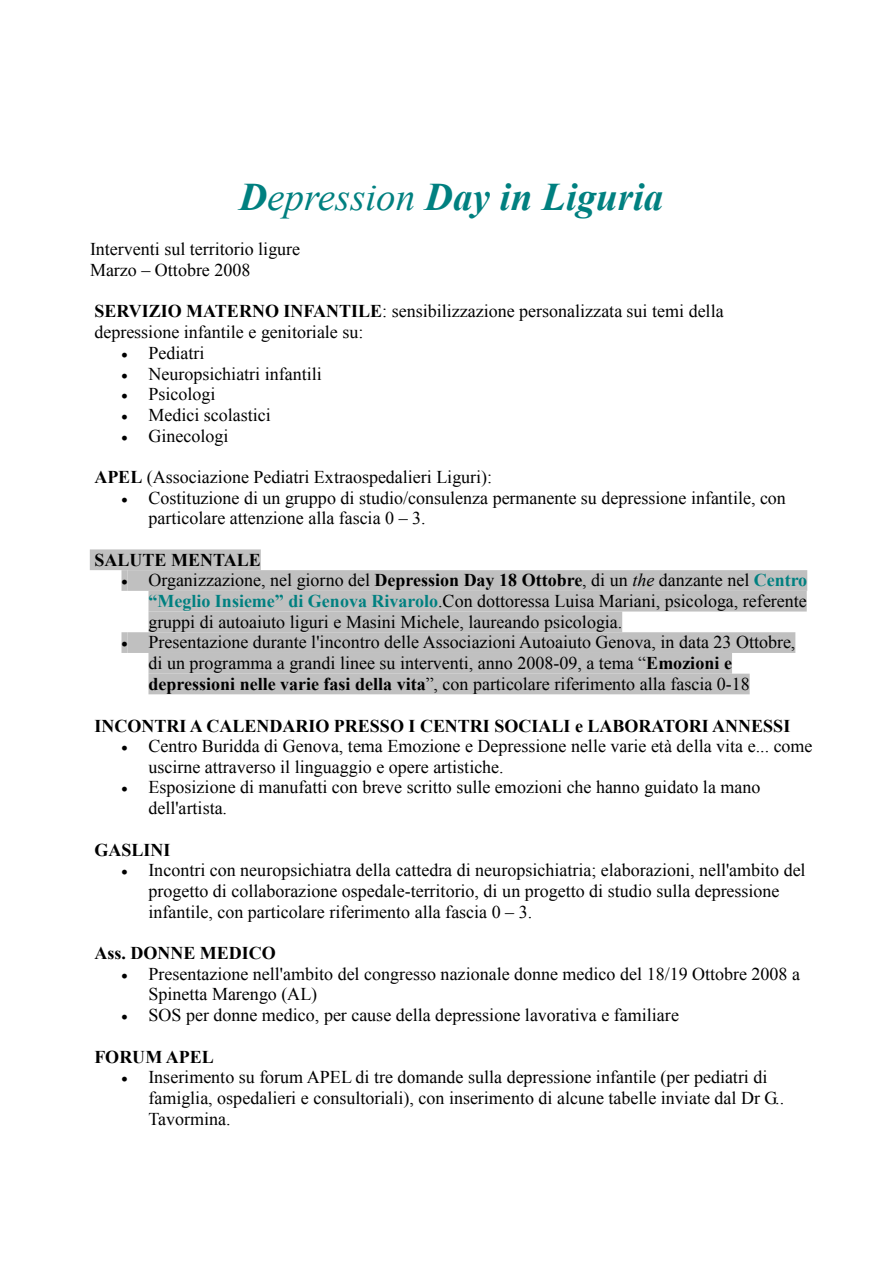
<style>
.page{position:relative;width:893px;height:1263px;background:#fff}
.page>*{position:absolute;margin:0;border:0;box-sizing:border-box;transform-origin:0 0}
.t1{font:italic 700 39px "Times New Roman";color:#008080}
.t2{font:18px/20.7px "Times New Roman";color:#000}
.t3{font:700 18px "Times New Roman";color:#000}
.s1{font-weight:400}
.s2{font-weight:700}
.s3{font-style:italic}
.s4{font-weight:700;color:#008080}
</style>
<div class="page">
<div style="left:90px;top:549px;width:171px;height:21px;background:#c0c0c0"></div>
<div style="left:128px;top:570px;width:679px;height:21px;background:#c0c0c0"></div>
<div style="left:121px;top:570px;width:7px;height:21px;background:#c0c0c0"></div>
<div style="left:148px;top:591px;width:659px;height:20px;background:#c0c0c0"></div>
<div style="left:148px;top:611px;width:474px;height:21px;background:#c0c0c0"></div>
<div style="left:128px;top:632px;width:667px;height:21px;background:#c0c0c0"></div>
<div style="left:121px;top:632px;width:7px;height:21px;background:#c0c0c0"></div>
<div style="left:148px;top:653px;width:584px;height:21px;background:#c0c0c0"></div>
<div style="left:148px;top:674px;width:602px;height:20px;background:#c0c0c0"></div>
<h1 class="t1" style="left:239px;top:170px;width:426px">D<span class="s1">epression</span> Day in Liguria</h1>
<p class="t2" style="left:90px;top:239px;width:212px">Interventi sul territorio ligure<br>Marzo – Ottobre 2008</p>
<p class="t2" style="left:95px;top:301px;width:631px;text-indent:-27px"><span class="s2">1. SERVIZIO MATERNO INFANTILE</span>: sensibilizzazione personalizzata sui temi della depressione infantile e genitoriale su:</p>
<p class="t2" style="left:121px;top:342px;width:84px">• Pediatri</p>
<p class="t2" style="left:121px;top:363px;width:202px">• Neuropsichiatri infantili</p>
<p class="t2" style="left:121px;top:384px;width:95px">• Psicologi</p>
<p class="t2" style="left:121px;top:404px;width:151px">• Medici scolastici</p>
<p class="t2" style="left:121px;top:425px;width:108px">• Ginecologi</p>
<p class="t2" style="left:67px;top:466px;width:426px"><span class="s2">2. APEL</span> (Associazione Pediatri Extraospedalieri Liguri):</p>
<p class="t2" style="left:148px;top:487px;width:639px;text-indent:-27px">• Costituzione di un gruppo di studio/consulenza permanente su depressione infantile, con particolare attenzione alla fascia 0 – 3.</p>
<p class="t3" style="left:67px;top:547px;width:195px">3. SALUTE MENTALE</p>
<p class="t2" style="left:148px;top:570px;width:660px;text-align:justify;text-indent:-27px">• Organizzazione, nel giorno del <span class="s2">Depression Day 18 Ottobre</span>, di un <span class="s3">the</span> danzante nel <span class="s4">Centro “Meglio Insieme” di Genova Rivarolo</span>.Con dottoressa Luisa Mariani, psicologa, referente gruppi di autoaiuto liguri e Masini Michele, laureando psicologia.</p>
<p class="t2" style="left:148px;top:632px;width:648px;text-indent:-27px">• Presentazione durante l'incontro delle Associazioni Autoaiuto Genova, in data 23 Ottobre, di un programma a grandi linee su interventi, anno 2008-09, a tema “<span class="s2">Emozioni e depressioni nelle varie fasi della vita</span>”, con particolare riferimento alla fascia 0-18</p>
<p class="t3" style="left:67px;top:713px;width:724px">4. INCONTRI A CALENDARIO PRESSO I CENTRI SOCIALI e LABORATORI ANNESSI</p>
<p class="t2" style="left:148px;top:735px;width:666px;text-indent:-27px">• Centro Buridda di Genova, tema Emozione e Depressione nelle varie età della vita e... come uscirne attraverso il linguaggio e opere artistiche.</p>
<p class="t2" style="left:148px;top:777px;width:613px;text-indent:-27px">• Esposizione di manufatti con breve scritto sulle emozioni che hanno guidato la mano dell'artista.</p>
<p class="t3" style="left:67px;top:837px;width:104px">5. GASLINI</p>
<p class="t2" style="left:148px;top:859px;width:659px;text-indent:-27px">• Incontri con neuropsichiatra della cattedra di neuropsichiatria; elaborazioni, nell'ambito del progetto di collaborazione ospedale-territorio, di un progetto di studio sulla depressione infantile, con particolare riferimento alla fascia 0 – 3.</p>
<p class="t3" style="left:67px;top:941px;width:210px">6. Ass. DONNE MEDICO</p>
<p class="t2" style="left:148px;top:963px;width:653px;text-indent:-27px">• Presentazione nell'ambito del congresso nazionale donne medico del 18/19 Ottobre 2008 a<br>Spinetta Marengo (AL)</p>
<p class="t2" style="left:121px;top:1004px;width:559px">• SOS per donne medico, per cause della depressione lavorativa e familiare</p>
<p class="t3" style="left:67px;top:1044px;width:148px">7. FORUM APEL</p>
<p class="t2" style="left:148px;top:1066px;width:637px;text-indent:-27px">• Inserimento su forum APEL di tre domande sulla depressione infantile (per pediatri di famiglia, ospedalieri e consultoriali), con inserimento di alcune tabelle inviate dal Dr G..<br>Tavormina.</p>
</div>
